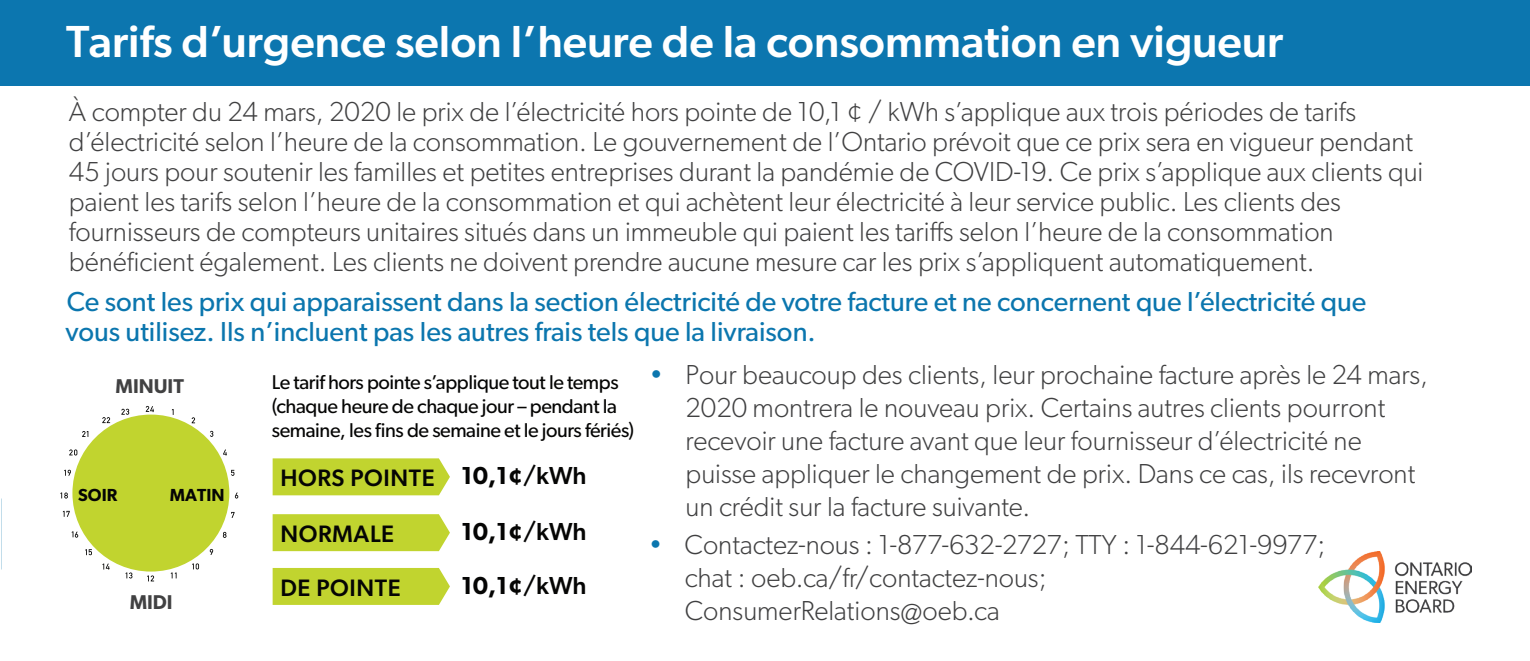
<style>
.page{position:relative;width:1530px;height:661px;background:#fff}
.page>*{position:absolute;margin:0;border:0;box-sizing:border-box;transform-origin:0 0}
.t1{font:500 45px "Gibson";color:#fff}
.t2{font:300 27.5px/33px "Gibson";color:#404041}
.t3{font:27.5px/30px "Gibson";color:#0b76ae}
.t4{font:600 24.75px "Gibson";color:#050504}
.t5{font:500 23.75px "Gibson";letter-spacing:.025em;color:#050504}
.t6{font:20px/24px "Gibson";letter-spacing:-.02em;color:#050504}
.t7{font:600 20px "Gibson";color:#414142}
.t8{font:600 17.5px "Gibson";color:#050504}
.s1{font-weight:600;font-size:24.75px}
.s2{font-size:24.75px}
.s3{font-weight:500}
.s4{color:#0b76ae}
</style>
<div class="page">
<img style="left:1319px;top:551px;width:152px;height:71px">
<div style="left:0;top:0;width:1530px;height:85px;background:#0c76af"></div>
<div style="left:72px;top:414px;width:157px;height:157px;background:#c1d42f;border-radius:50%"></div>
<svg style="left:235px;top:492px;width:3px;height:6px"></svg>
<svg style="left:231px;top:512px;width:4px;height:6px"></svg>
<svg style="left:223px;top:532px;width:4px;height:6px"></svg>
<svg style="left:210px;top:549px;width:3px;height:6px"></svg>
<svg style="left:192px;top:563px;width:7px;height:6px"></svg>
<svg style="left:171px;top:572px;width:6px;height:6px"></svg>
<svg style="left:72px;top:531px;width:6px;height:6px"></svg>
<svg style="left:172px;top:409px;width:2px;height:6px"></svg>
<svg style="left:192px;top:417px;width:3px;height:6px"></svg>
<svg style="left:210px;top:431px;width:3px;height:6px"></svg>
<svg style="left:126px;top:572px;width:6px;height:6px"></svg>
<svg style="left:223px;top:449px;width:4px;height:6px"></svg>
<svg style="left:231px;top:470px;width:3px;height:6px"></svg>
<svg style="left:60px;top:492px;width:8px;height:6px"></svg>
<svg style="left:147px;top:575px;width:7px;height:6px"></svg>
<svg style="left:103px;top:563px;width:7px;height:6px"></svg>
<svg style="left:85px;top:549px;width:7px;height:6px"></svg>
<svg style="left:63px;top:511px;width:7px;height:5px"></svg>
<svg style="left:64px;top:469px;width:7px;height:6px"></svg>
<svg style="left:102px;top:417px;width:8px;height:6px"></svg>
<svg style="left:69px;top:449px;width:8px;height:6px"></svg>
<svg style="left:82px;top:431px;width:6px;height:6px"></svg>
<svg style="left:121px;top:408px;width:8px;height:7px"></svg>
<svg style="left:146px;top:406px;width:8px;height:6px"></svg>
<div style="left:273px;top:458px;width:177px;height:37px;background:#c1d42f"></div>
<div style="left:273px;top:514px;width:177px;height:37px;background:#c1d42f"></div>
<div style="left:273px;top:568px;width:177px;height:37px;background:#c1d42f"></div>
<h1 class="t1" style="left:66px;top:14px;width:1219px">Tarifs d’urgence selon l’heure de la consommation en vigueur</h1>
<p class="t2" style="left:69px;top:96px;width:1356px;line-height:30px">À compter du 24 mars, 2020 le prix de l’électricité hors pointe de 10,1 ¢ / kWh s’applique aux trois périodes de tarifs d’électricité selon l’heure de la consommation. Le gouvernement de l’Ontario prévoit que ce prix sera en vigueur pendant 45 jours pour soutenir les familles et petites entreprises durant la pandémie de COVID-19. Ce prix s’applique aux clients qui paient les tarifs selon l’heure de la consommation et qui achètent leur électricité à leur service public. Les clients des fournisseurs de compteurs unitaires situés dans un immeuble qui paient les tariffs selon l’heure de la consommation bénéficient également. Les clients ne doivent prendre aucune mesure car les prix s’appliquent automatiquement.</p>
<p class="t3" style="left:66px;top:286px;width:1302px">Ce sont les prix qui apparaissent dans la section électricité de votre facture et ne concernent que l’électricité que vous utilisez. Ils n’incluent pas les autres frais tels que la livraison.</p>
<p class="t7" style="left:116px;top:374px;width:70px">MINUIT</p>
<p class="t8" style="left:78px;top:484px;width:40px">SOIR</p>
<p class="t8" style="left:170px;top:484px;width:56px">MATIN</p>
<p class="t7" style="left:130px;top:590px;width:45px">MIDI</p>
<p class="t6" style="left:272px;top:369px;width:364px">Le tarif hors pointe s’applique tout le temps (chaque heure de chaque jour – pendant la semaine, les fins de semaine et le jours fériés)</p>
<p class="t5" style="left:280px;top:464px;width:308px">HORS POINTE <span class="s1">10,1¢</span><span class="s2">/kWh</span></p>
<p class="t5" style="left:280px;top:519px;width:115px">NORMALE</p>
<p class="t4" style="left:461px;top:516px;width:127px">10,1¢<span class="s3">/kWh</span></p>
<p class="t5" style="left:280px;top:573px;width:122px">DE POINTE</p>
<p class="t4" style="left:461px;top:570px;width:127px">10,1¢<span class="s3">/kWh</span></p>
<p class="t2" style="left:686px;top:357px;width:744px;text-indent:-36px"><span class="s4">•</span> Pour beaucoup des clients, leur prochaine facture après le 24 mars, 2020 montrera le nouveau prix. Certains autres clients pourront recevoir une facture avant que leur fournisseur d’électricité ne puisse appliquer le changement de prix. Dans ce cas, ils recevront un crédit sur la facture suivante.</p>
<p class="t2" style="left:685px;top:528px;width:642px;text-indent:-36px"><span class="s4">•</span> Contactez-nous : 1-877-632-2727; TTY : 1-844-621-9977; chat : oeb.ca/fr/contactez-nous;<br>ConsumerRelations@oeb.ca</p>
</div>
